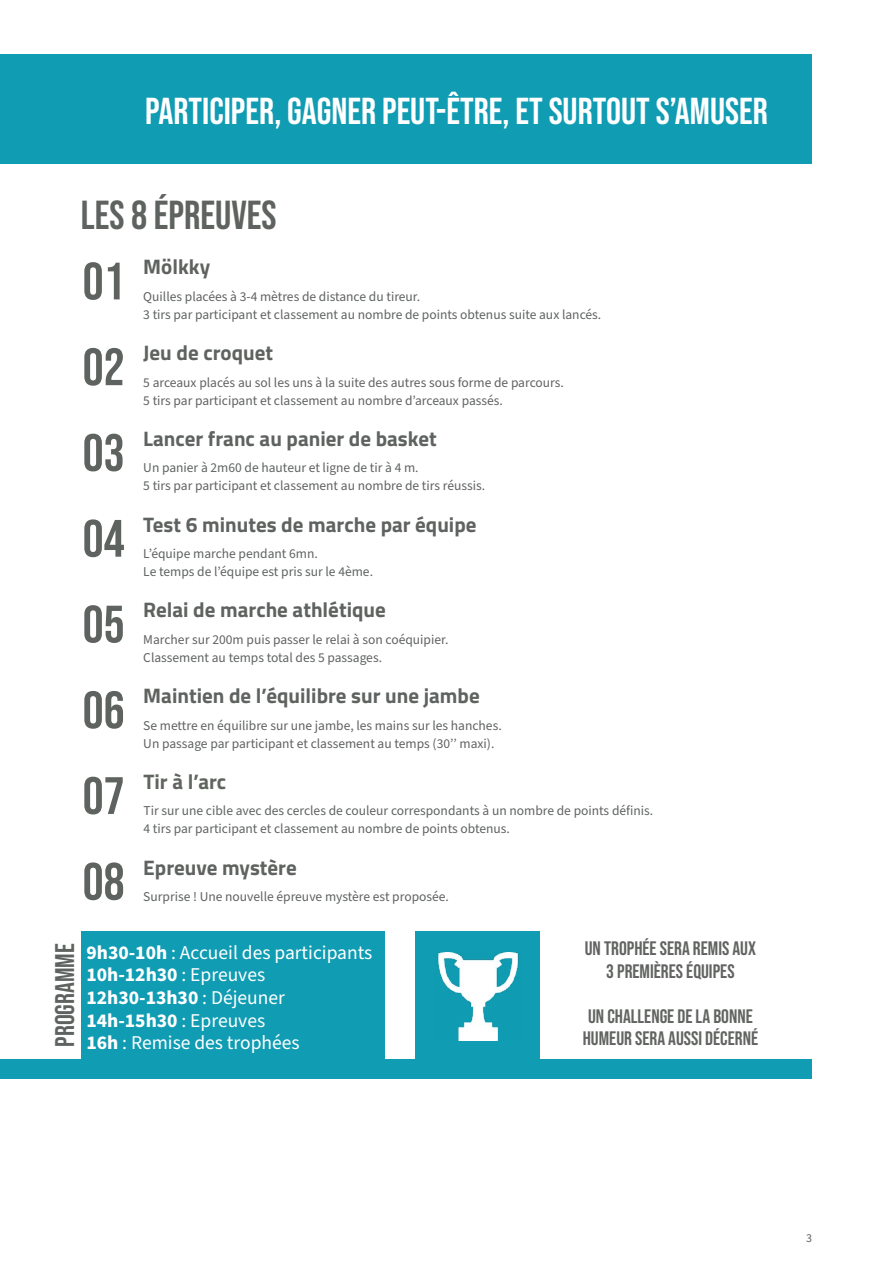
<style>
.page{position:relative;width:893px;height:1263px;background:#fff}
.page>*{position:absolute;margin:0;border:0;box-sizing:border-box;transform-origin:0 0}
.t1{font:52.5px/85.8px "Bebas Neue";color:#5f6360}
.t2{font:40.5px "Bebas Neue";color:#5f6360}
.t3{font:37.5px "Bebas Neue";color:#fff}
.t4{font:27px "Bebas Neue";color:#5f6360}
.t5{font:700 21px "Titillium Web";color:#5f6360}
.t6{font:700 21px "Titillium Web";color:#606560}
.t7{font:19.5px/22.5px "Source Sans Pro";color:#fff}
.t8{font:19.5px/22.5px "Bebas Neue";color:#616461;text-align:center}
.t9{font:13.5px/18px "Source Sans Pro";color:#5f6360}
.t10{font:12px "Source Sans Pro";color:#5f6360}
.s1{font-weight:700}
</style>
<div class="page">
<div style="left:81px;top:931px;width:303px;height:127px;background:#109cb3"></div>
<div style="left:0;top:55px;width:811px;height:109px;background:#109cb3"></div>
<div style="left:0;top:1059px;width:811px;height:20px;background:#109cb3"></div>
<div style="left:415px;top:931px;width:124px;height:127px;background:#109cb3"></div>
<img style="left:437px;top:952px;width:82px;height:88px">
<h3 class="t3" style="left:145px;top:92px;width:624px">PARTICIPER, GAGNER PEUT-ÊTRE, ET SURTOUT S’AMUSER</h3>
<h2 class="t2" style="left:81px;top:194px;width:197px">LES 8 ÉPREUVES</h2>
<h1 class="t1" style="left:83px;top:237px;width:44px">01</h1>
<h3 class="t5" style="left:143px;top:258px;width:68px">Mölkky</h3>
<p class="t9" style="left:143px;top:288px;width:459px">Quilles placées à 3-4 mètres de distance du tireur.<br>3 tirs par participant et classement au nombre de points obtenus suite aux lancés.</p>
<h1 class="t1" style="left:83px;top:323px;width:43px">02</h1>
<h3 class="t5" style="left:143px;top:344px;width:131px">Jeu de croquet</h3>
<p class="t9" style="left:143px;top:374px;width:422px">5 arceaux placés au sol les uns à la suite des autres sous forme de parcours.<br>5 tirs par participant et classement au nombre d’arceaux passés.</p>
<h1 class="t1" style="left:83px;top:409px;width:43px">03</h1>
<h3 class="t5" style="left:143px;top:430px;width:295px">Lancer franc au panier de basket</h3>
<p class="t9" style="left:143px;top:459px;width:343px">Un panier à 2m60 de hauteur et ligne de tir à 4 m.<br>5 tirs par participant et classement au nombre de tirs réussis.</p>
<h1 class="t1" style="left:83px;top:494px;width:43px">04</h1>
<h3 class="t5" style="left:143px;top:516px;width:335px">Test 6 minutes de marche par équipe</h3>
<p class="t9" style="left:143px;top:545px;width:231px">L’équipe marche pendant 6mn.<br>Le temps de l’équipe est pris sur le 4ème.</p>
<h1 class="t1" style="left:83px;top:580px;width:43px">05</h1>
<h3 class="t5" style="left:143px;top:601px;width:244px">Relai de marche athlétique</h3>
<p class="t9" style="left:143px;top:631px;width:307px">Marcher sur 200m puis passer le relai à son coéquipier.<br>Classement au temps total des 5 passages.</p>
<h1 class="t1" style="left:83px;top:666px;width:43px">06<br>07</h1>
<h3 class="t5" style="left:143px;top:687px;width:338px">Maintien de l’équilibre sur une jambe</h3>
<p class="t9" style="left:143px;top:717px;width:360px">Se mettre en équilibre sur une jambe, les mains sur les hanches.<br>Un passage par participant et classement au temps (30’’ maxi).</p>
<h3 class="t6" style="left:143px;top:773px;width:84px">Tir à l’arc</h3>
<p class="t9" style="left:143px;top:802px;width:511px">Tir sur une cible avec des cercles de couleur correspondants à un nombre de points définis.<br>4 tirs par participant et classement au nombre de points obtenus.</p>
<h1 class="t1" style="left:83px;top:837px;width:43px">08</h1>
<h3 class="t5" style="left:143px;top:859px;width:155px">Epreuve mystère</h3>
<p class="t9" style="left:143px;top:888px;width:307px">Surprise ! Une nouvelle épreuve mystère est proposée.</p>
<h3 class="t4" style="left:51px;top:1046px;width:105px;rotate:-90deg">PROGRAMME</h3>
<h3 class="t8" style="left:585px;top:937px;width:173px">UN TROPHÉE SERA REMIS AUX<br>3 PREMIÈRES ÉQUIPES</h3>
<h3 class="t7" style="left:86px;top:942px;width:287px"><span class="s1">9h30-10h</span> : Accueil des participants<br><span class="s1">10h-12h30</span> : Epreuves<br><span class="s1">12h30-13h30</span> : Déjeuner<br><span class="s1">14h-15h30</span> : Epreuves<br><span class="s1">16h</span> : Remise des trophées</h3>
<h3 class="t8" style="left:583px;top:1004px;width:177px;text-align:left">UN CHALLENGE DE LA BONNE<br>HUMEUR SERA AUSSI DÉCERNÉ</h3>
<p class="t10" style="left:806px;top:1233px;width:7px">3</p>
</div>
